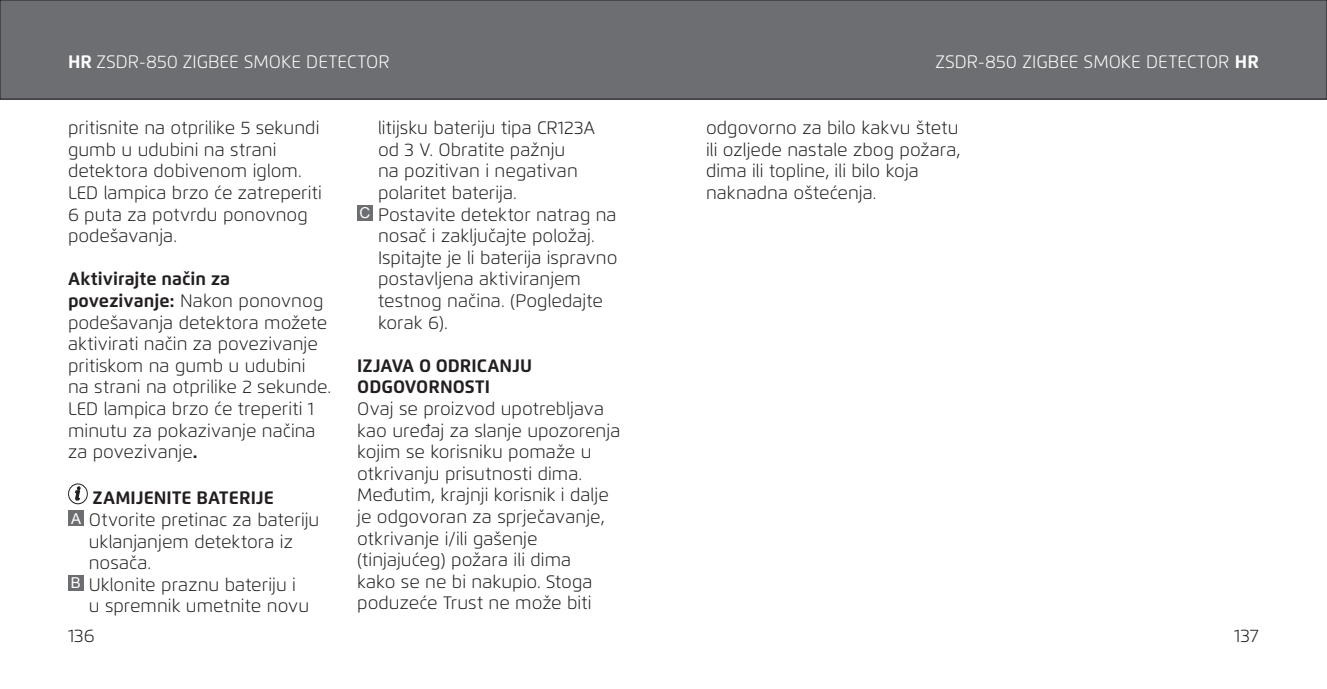
<style>
.page{position:relative;width:1327px;height:689px;background:#fff}
.page>*{position:absolute;margin:0;border:0;box-sizing:border-box;transform-origin:0 0}
.t1{font:300 18px/21.6px "Flexo";color:#231f20}
.t2{font:300 18px "Flexo";color:#fff}
.t3{font:700 18px/21.6px "Flexo";color:#231f20}
.s1{font-weight:700}
.s2{font-family:"Arial";font-weight:400;font-size:15px;color:#fff}
</style>
<div class="page">
<div style="left:0;top:0;width:1327px;height:99px;background:#6d6e71"></div>
<div style="left:0;top:0;width:1327px;height:99px;border:1px solid #231f20"></div>
<div style="left:68px;top:483px;width:20px;height:21px;border:1px solid #231f20;border-radius:50%"></div>
<svg style="left:75px;top:486px;width:6px;height:15px"></svg>
<div style="left:68px;top:510px;width:15px;height:16px;background:#6d6e71"></div>
<div style="left:68px;top:575px;width:15px;height:16px;background:#6d6e71"></div>
<div style="left:357px;top:205px;width:16px;height:16px;background:#6d6e71"></div>
<p class="t2" style="left:68px;top:51px;width:323px"><span class="s1">HR</span> ZSDR-850 ZIGBEE SMOKE DETECTOR</p>
<p class="t1" style="left:68px;top:117px;width:255px">pritisnite na otprilike 5 sekundi gumb u udubini na strani detektora dobivenom iglom.<br>LED lampica brzo će zatreperiti<br>6 puta za potvrdu ponovnog podešavanja.</p>
<p class="t1" style="left:68px;top:268px;width:265px"><span class="s1">Aktivirajte način za povezivanje:</span> Nakon ponovnog podešavanja detektora možete aktivirati način za povezivanje pritiskom na gumb u udubini<br>na strani na otprilike 2 sekunde.<br>LED lampica brzo će treperiti 1 minutu za pokazivanje načina za povezivanje<span class="s1">.</span></p>
<p class="t3" style="left:92px;top:487px;width:183px">ZAMIJENITE BATERIJE</p>
<p class="t1" style="left:71px;top:509px;width:250px"><span class="s2">A</span> Otvorite pretinac za bateriju</p>
<p class="t1" style="left:89px;top:530px;width:206px">uklanjanjem detektora iz</p>
<p class="t1" style="left:89px;top:552px;width:64px">nosača.</p>
<p class="t1" style="left:71px;top:574px;width:227px"><span class="s2">B</span> Uklonite praznu bateriju i</p>
<p class="t1" style="left:89px;top:595px;width:222px">u spremnik umetnite novu</p>
<p class="t1" style="left:378px;top:117px;width:219px">litijsku bateriju tipa CR123A</p>
<p class="t1" style="left:378px;top:139px;width:189px">od 3 V. Obratite pažnju</p>
<p class="t1" style="left:378px;top:160px;width:201px">na pozitivan i negativan</p>
<p class="t1" style="left:378px;top:182px;width:140px">polaritet baterija.</p>
<p class="t1" style="left:359px;top:203px;width:259px"><span class="s2">C</span> Postavite detektor natrag na</p>
<p class="t1" style="left:378px;top:225px;width:218px">nosač i zaključajte položaj.</p>
<p class="t1" style="left:378px;top:247px;width:241px">Ispitajte je li baterija ispravno</p>
<p class="t1" style="left:378px;top:268px;width:205px">postavljena aktiviranjem</p>
<p class="t1" style="left:378px;top:290px;width:226px">testnog načina. (Pogledajte</p>
<p class="t1" style="left:378px;top:311px;width:71px">korak 6).</p>
<p class="t3" style="left:357px;top:355px;width:176px">IZJAVA O ODRICANJU<br>ODGOVORNOSTI</p>
<p class="t1" style="left:357px;top:398px;width:265px">Ovaj se proizvod upotrebljava kao uređaj za slanje upozorenja kojim se korisniku pomaže u otkrivanju prisutnosti dima.<br>Međutim, krajnji korisnik i dalje je odgovoran za sprječavanje, otkrivanje i/ili gašenje (tinjajućeg) požara ili dima<br>kako se ne bi nakupio. Stoga poduzeće Trust ne može biti</p>
<p class="t2" style="left:935px;top:51px;width:325px">ZSDR-850 ZIGBEE SMOKE DETECTOR <span class="s1">HR</span></p>
<p class="t1" style="left:706px;top:117px;width:256px">odgovorno za bilo kakvu štetu ili ozljede nastale zbog požara, dima ili topline, ili bilo koja naknadna oštećenja.</p>
<p class="t1" style="left:68px;top:625px;width:28px">136</p>
<p class="t1" style="left:1234px;top:625px;width:26px">137</p>
</div>
